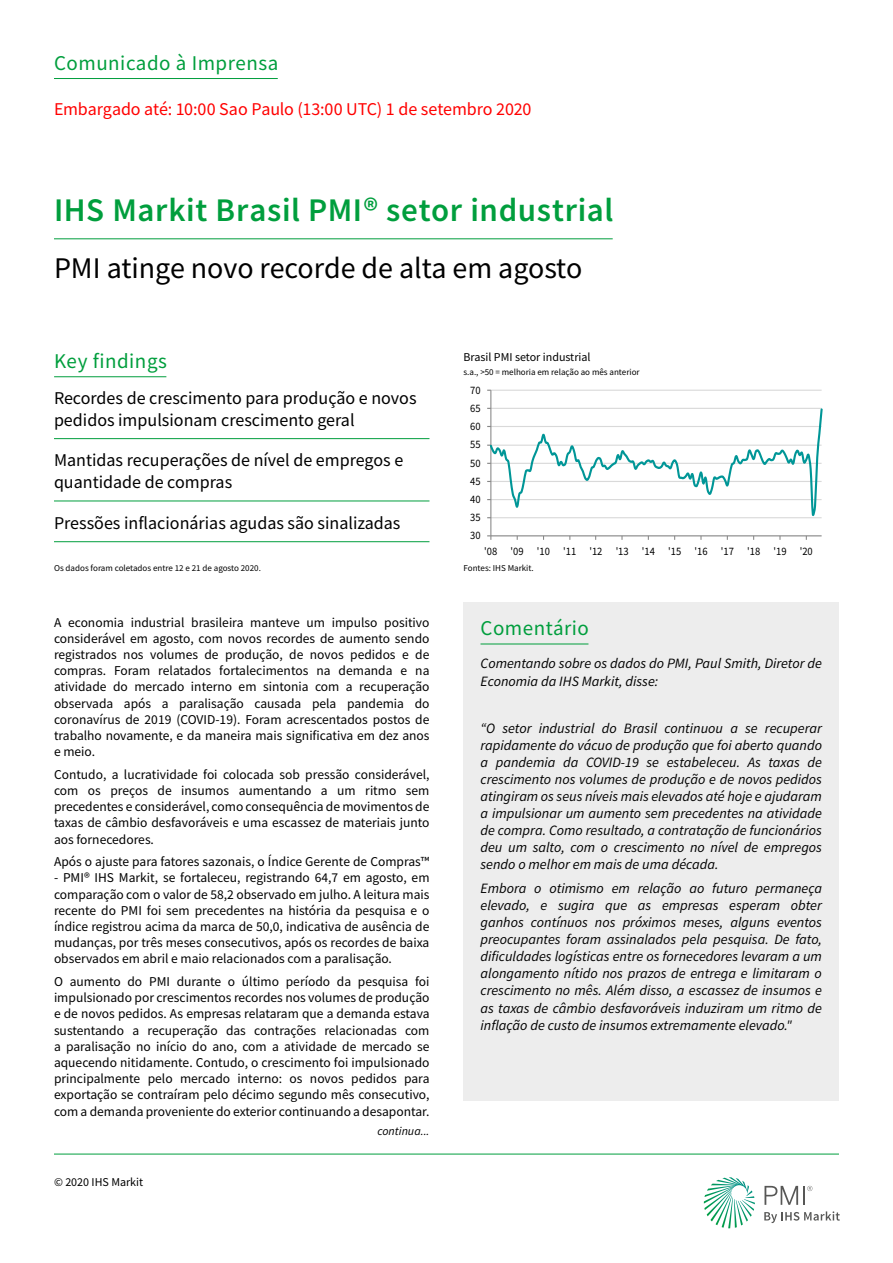
<style>
.page{position:relative;width:893px;height:1263px;background:#fff}
.page>*{position:absolute;margin:0;border:0;box-sizing:border-box;transform-origin:0 0}
.t1{font:600 33px "Source Sans Pro";letter-spacing:.02em;color:#009e3d}
.t2{font:30px "Source Sans Pro";color:#000}
.t3{font:21px "Source Sans Pro";letter-spacing:.025em;color:#009e3d}
.t4{font:18px/21.6px "Source Sans Pro";color:#000}
.t5{font:18px "Source Sans Pro";letter-spacing:-.005em;color:#f00}
.t6{font:italic 14.25px/17.1px "Source Sans Pro";color:#000;text-align:justify}
.t7{font:13.5px/16.2px "Source Sans Pro";color:#000;text-align:justify}
.t8{font:12px "Source Sans Pro";color:#000}
.t9{font:italic 12px "Source Sans Pro";color:#000}
.t10{font:11.4px "Source Sans Pro";letter-spacing:.005em;color:#000;scale:.93 1}
.t11{font:9px "Source Sans Pro";color:#000}
</style>
<div class="page">
<svg style="left:704px;top:1177px;width:51px;height:51px"></svg>
<svg style="left:764px;top:1211px;width:76px;height:12px"></svg>
<svg style="left:764px;top:1186px;width:48px;height:19px"></svg>
<hr style="left:54px;top:1154px;width:785px;height:1px;background:#009e3d">
<hr style="left:491px;top:390px;width:331px;height:1px;background:#d9d9d9">
<hr style="left:490px;top:390px;width:1px;height:146px;background:#868686">
<hr style="left:491px;top:535px;width:331px;height:1px;background:#868686">
<svg style="left:487px;top:407px;width:335px;height:113px"></svg>
<hr style="left:54px;top:376px;width:112px;height:1px;background:#009e3d">
<hr style="left:54px;top:78px;width:224px;height:1px;background:#009e3d">
<hr style="left:54px;top:238px;width:559px;height:1px;background:#009e3d">
<hr style="left:54px;top:438px;width:375px;height:1px;background:#009e3d">
<hr style="left:54px;top:501px;width:375px;height:1px;background:#009e3d">
<hr style="left:54px;top:541px;width:375px;height:1px;background:#009e3d">
<div style="left:463px;top:602px;width:376px;height:56px;background:#ededed"></div>
<hr style="left:480px;top:644px;width:108px;height:1px;background:#009e3d">
<div style="left:463px;top:658px;width:376px;height:442px;background:#ededed"></div>
<h3 class="t3" style="left:54px;top:49px;width:226px">Comunicado à Imprensa</h3>
<h3 class="t5" style="left:54px;top:98px;width:479px">Embargado até: 10:00 Sao Paulo (13:00 UTC) 1 de setembro 2020</h3>
<h1 class="t1" style="left:54px;top:189px;width:561px">IHS Markit Brasil PMI® setor industrial</h1>
<h2 class="t2" style="left:54px;top:249px;width:530px">PMI atinge novo recorde de alta em agosto</h2>
<h3 class="t3" style="left:54px;top:348px;width:114px">Key findings</h3>
<h3 class="t4" style="left:54px;top:387px;width:364px">Recordes de crescimento para produção e novos pedidos impulsionam crescimento geral</h3>
<h3 class="t4" style="left:54px;top:449px;width:351px">Mantidas recuperações de nível de empregos e quantidade de compras</h3>
<h3 class="t4" style="left:54px;top:512px;width:348px">Pressões inflacionárias agudas são sinalizadas</h3>
<p class="t11" style="left:54px;top:562px;width:208px">Os dados foram coletados entre 12 e 21 de agosto 2020.</p>
<p class="t7" style="left:54px;top:614px;width:377px">A economia industrial brasileira manteve um impulso positivo considerável em agosto, com novos recordes de aumento sendo registrados nos volumes de produção, de novos pedidos e de compras. Foram relatados fortalecimentos na demanda e na atividade do mercado interno em sintonia com a recuperação observada após a paralisação causada pela pandemia do coronavírus de 2019 (COVID-19). Foram acrescentados postos de trabalho novamente, e da maneira mais significativa em dez anos e meio.</p>
<p class="t7" style="left:54px;top:766px;width:377px">Contudo, a lucratividade foi colocada sob pressão considerável, com os preços de insumos aumentando a um ritmo sem precedentes e considerável, como consequência de movimentos de taxas de câmbio desfavoráveis e uma escassez de materiais junto aos fornecedores.</p>
<p class="t7" style="left:54px;top:853px;width:377px">Após o ajuste para fatores sazonais, o Índice Gerente de Compras™</p>
<p class="t7" style="left:54px;top:870px;width:377px">- PMI® IHS Markit, se fortaleceu, registrando 64,7 em agosto, em comparação com o valor de 58,2 observado em julho. A leitura mais recente do PMI foi sem precedentes na história da pesquisa e o índice registrou acima da marca de 50,0, indicativa de ausência de mudanças, por três meses consecutivos, após os recordes de baixa observados em abril e maio relacionados com a paralisação.</p>
<p class="t7" style="left:54px;top:973px;width:377px">O aumento do PMI durante o último período da pesquisa foi impulsionado por crescimentos recordes nos volumes de produção e de novos pedidos. As empresas relataram que a demanda estava sustentando a recuperação das contrações relacionadas com a paralisação no início do ano, com a atividade de mercado se aquecendo nitidamente. Contudo, o crescimento foi impulsionado principalmente pelo mercado interno: os novos pedidos para exportação se contraíram pelo décimo segundo mês consecutivo, com a demanda proveniente do exterior continuando a desapontar.</p>
<p class="t8" style="left:54px;top:1175px;width:91px">© 2020 IHS Markit</p>
<p class="t9" style="left:377px;top:1123px;width:54px">continua...</p>
<p class="t8" style="left:463px;top:350px;width:129px">Brasil PMI setor industrial</p>
<p class="t11" style="left:463px;top:366px;width:178px">s.a., &gt;50 = melhoria em relação ao mês anterior</p>
<p class="t10" style="left:470px;top:383px;width:13px">70</p>
<p class="t10" style="left:470px;top:401px;width:13px">65</p>
<p class="t10" style="left:470px;top:419px;width:13px">60</p>
<p class="t10" style="left:470px;top:437px;width:13px">55</p>
<p class="t10" style="left:470px;top:456px;width:13px">50</p>
<p class="t10" style="left:470px;top:474px;width:13px">45</p>
<p class="t10" style="left:470px;top:492px;width:13px">40</p>
<p class="t10" style="left:470px;top:510px;width:13px">35</p>
<p class="t10" style="left:470px;top:528px;width:13px">30</p>
<p class="t10" style="left:484px;top:544px;width:355px">'08 '09 '10 '11 '12 '13 '14 '15 '16 '17 '18 '19 '20</p>
<p class="t11" style="left:463px;top:562px;width:72px">Fontes: IHS Markit.</p>
<h3 class="t3" style="left:480px;top:615px;width:110px">Comentário</h3>
<p class="t6" style="left:480px;top:655px;width:343px">Comentando sobre os dados do PMI, Paul Smith, Diretor de<br>Economia da IHS Markit, disse:</p>
<p class="t6" style="left:480px;top:719px;width:343px">“O setor industrial do Brasil continuou a se recuperar rapidamente do vácuo de produção que foi aberto quando a pandemia da COVID-19 se estabeleceu. As taxas de crescimento nos volumes de produção e de novos pedidos atingiram os seus níveis mais elevados até hoje e ajudaram a impulsionar um aumento sem precedentes na atividade de compra. Como resultado, a contratação de funcionários deu um salto, com o crescimento no nível de empregos sendo o melhor em mais de uma década.</p>
<p class="t6" style="left:480px;top:879px;width:343px">Embora o otimismo em relação ao futuro permaneça elevado, e sugira que as empresas esperam obter ganhos contínuos nos próximos meses, alguns eventos preocupantes foram assinalados pela pesquisa. De fato, dificuldades logísticas entre os fornecedores levaram a um alongamento nítido nos prazos de entrega e limitaram o crescimento no mês. Além disso, a escassez de insumos e as taxas de câmbio desfavoráveis induziram um ritmo de inflação de custo de insumos extremamente elevado."</p>
</div>
